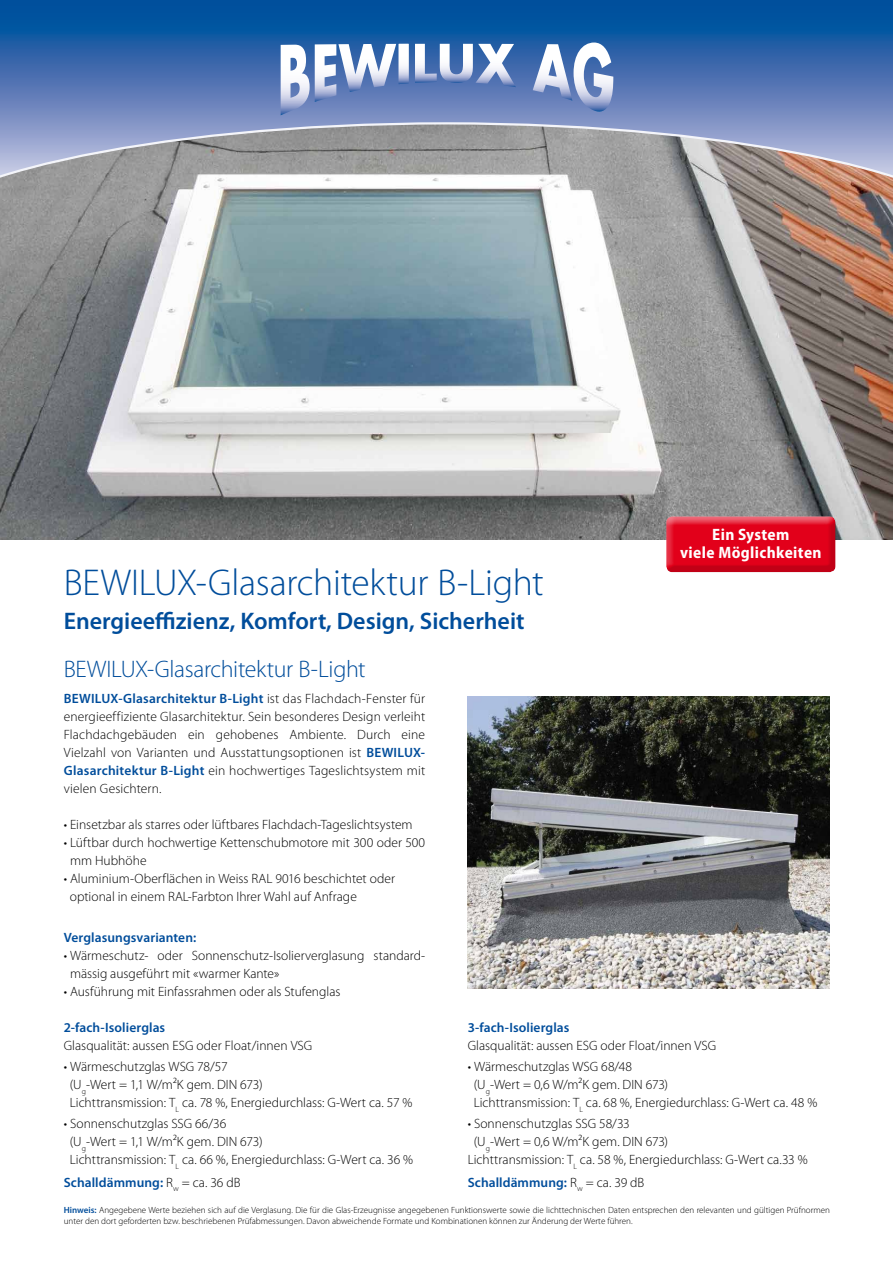
<style>
.page{position:relative;width:893px;height:1263px;background:#fff}
.page>*{position:absolute;margin:0;border:0;box-sizing:border-box;transform-origin:0 0}
.t1{font:300 37.5px "Myriad Pro";letter-spacing:-.01em;color:#004d9b}
.t2{font:600 24px "Myriad Pro";color:#004d9b}
.t3{font:300 24px "Myriad Pro";letter-spacing:-.015em;color:#004d9b}
.t4{font:700 semi-condensed 16.5px/18px "Myriad Pro";letter-spacing:.025em;color:#fff;text-align:center}
.t5{font:300 13.5px/18px "Myriad Pro";color:#000}
.t6{font:600 13.5px "Myriad Pro";letter-spacing:.005em;color:#004d9b}
.t7{font:300 9px/10.5px "Myriad Pro";color:#000}
.s1{font-weight:600;color:#004d9b}
.s2{font-weight:300;color:#000}
</style>
<div class="page">
<svg style="left:0;top:0;width:893px;height:121px;background:#3267ab"></svg>
<svg style="left:281px;top:44px;width:128px;height:71px"></svg>
<svg style="left:415px;top:44px;width:101px;height:43px"></svg>
<svg style="left:533px;top:43px;width:80px;height:70px"></svg>
<svg style="left:0;top:121px;width:893px;height:419px;background:#9da1a5"></svg>
<div style="left:666px;top:515px;width:172px;height:55px;background:#fff;opacity:.65"></div>
<div style="left:666px;top:517px;width:172px;height:58px;background:#000;opacity:.15"></div>
<img style="left:467px;top:696px;width:362px;height:293px">
<h1 class="t1" style="left:64px;top:562px;width:482px">BEWILUX-Glasarchitektur B-Light</h1>
<h2 class="t2" style="left:64px;top:607px;width:462px">Energieeffizienz, Komfort, Design, Sicherheit</h2>
<p class="t4" style="left:680px;top:526px;width:143px">Ein System<br>viele Möglichkeiten</p>
<h2 class="t3" style="left:64px;top:656px;width:303px">BEWILUX-Glasarchitektur B-Light</h2>
<p class="t5" style="left:64px;top:690px;width:363px;text-align:justify"><span class="s1">BEWILUX-Glasarchitektur B-Light</span> ist das Flachdach-Fenster für energieeffiziente Glasarchitektur. Sein besonderes Design verleiht Flachdachgebäuden ein gehobenes Ambiente. Durch eine Vielzahl von Varianten und Ausstattungsoptionen ist <span class="s1">BEWILUX-Glasarchitektur B-Light</span> ein hochwertiges Tageslichtsystem mit vielen Gesichtern.</p>
<p class="t5" style="left:64px;top:816px;width:350px">• Einsetzbar als starres oder lüftbares Flachdach-Tageslichtsystem</p>
<p class="t5" style="left:70px;top:834px;width:357px;text-indent:-6px">• Lüftbar durch hochwertige Kettenschubmotore mit 300 oder 500 mm Hubhöhe</p>
<p class="t5" style="left:70px;top:870px;width:327px;text-indent:-6px">• Aluminium-Oberflächen in Weiss RAL 9016 beschichtet oder optional in einem RAL-Farbton Ihrer Wahl auf Anfrage</p>
<p class="t6" style="left:64px;top:930px;width:134px">Verglasungsvarianten:</p>
<p class="t5" style="left:70px;top:947px;width:357px;text-indent:-6px">• Wärmeschutz- oder Sonnenschutz-Isolierverglasung standard&shy;mässig ausgeführt mit «warmer Kante»</p>
<p class="t5" style="left:64px;top:983px;width:278px">• Ausführung mit Einfassrahmen oder als Stufenglas</p>
<p class="t6" style="left:64px;top:1020px;width:103px">2-fach-Isolierglas</p>
<p class="t5" style="left:64px;top:1037px;width:250px">Glasqualität: aussen ESG oder Float/innen VSG</p>
<p class="t5" style="left:70px;top:1058px;width:344px;text-indent:-6px">• Wärmeschutzglas WSG 78/57<br>(U<sub>g</sub>-Wert = 1,1 W/m²K gem. DIN 673)<br>Lichttransmission: T<sub>L</sub> ca. 78 %, Energiedurchlass: G-Wert ca. 57 %</p>
<p class="t5" style="left:70px;top:1115px;width:345px;text-indent:-6px">• Sonnenschutzglas SSG 66/36<br>(U<sub>g</sub>-Wert = 1,1 W/m²K gem. DIN 673)<br>Lichttransmission: T<sub>L</sub> ca. 66 %, Energiedurchlass: G-Wert ca. 36 %</p>
<p class="t6" style="left:64px;top:1174px;width:178px">Schalldämmung: <span class="s2">R</span><sub>w</sub> <span class="s2">= ca. 36 dB</span></p>
<p class="t6" style="left:468px;top:1020px;width:103px">3-fach-Isolierglas</p>
<p class="t5" style="left:468px;top:1037px;width:250px">Glasqualität: aussen ESG oder Float/innen VSG</p>
<p class="t5" style="left:474px;top:1058px;width:345px;text-indent:-6px">• Wärmeschutzglas WSG 68/48<br>(U<sub>g</sub>-Wert = 0,6 W/m²K gem. DIN 673)<br>Lichttransmission: T<sub>L</sub> ca. 68 %, Energiedurchlass: G-Wert ca. 48 %</p>
<p class="t5" style="left:468px;top:1115px;width:164px">• Sonnenschutzglas SSG 58/33</p>
<p class="t5" style="left:474px;top:1133px;width:196px">(U<sub>g</sub>-Wert = 0,6 W/m²K gem. DIN 673)</p>
<p class="t5" style="left:468px;top:1151px;width:341px">Lichttransmission: T<sub>L</sub> ca. 58 %, Energiedurchlass: G-Wert ca.33 %</p>
<p class="t6" style="left:468px;top:1174px;width:178px">Schalldämmung: <span class="s2">R</span><sub>w</sub> <span class="s2">= ca. 39 dB</span></p>
<p class="t7" style="left:64px;top:1205px;width:768px"><span class="s1">Hinweis:</span> Angegebene Werte beziehen sich auf die Verglasung. Die für die Glas-Erzeugnisse angegebenen Funktionswerte sowie die lichttechnischen Daten entsprechen den relevanten und gültigen Prüfnormen unter den dort geforderten bzw. beschriebenen Prüfabmessungen. Davon abweichende Formate und Kombinationen können zur Änderung der Werte führen.</p>
</div>
